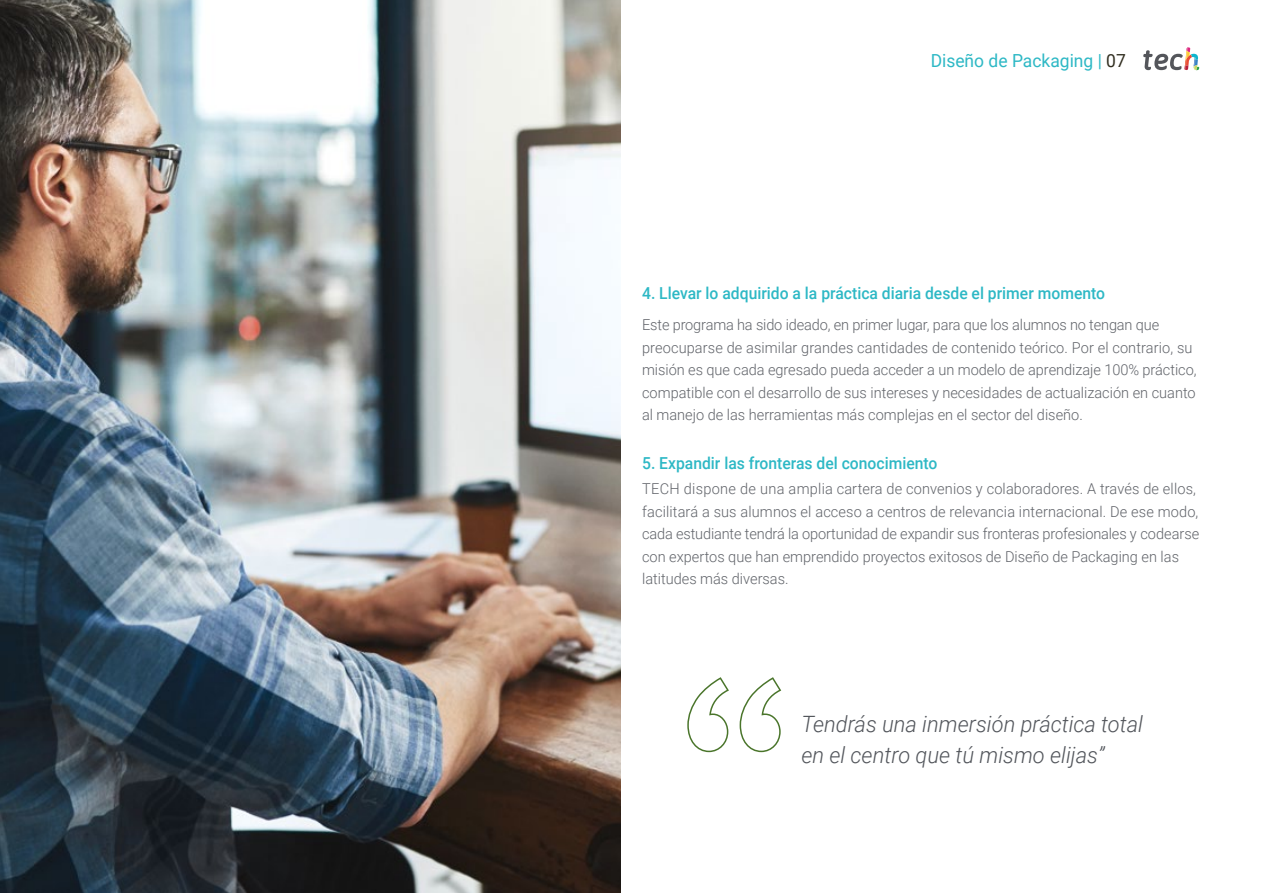
<style>
.page{position:relative;width:1263px;height:893px;background:#fff}
.page>*{position:absolute;margin:0;border:0;box-sizing:border-box;transform-origin:0 0}
.t1{font:italic 300 22.5px/31.5px "Roboto";color:#52555b}
.t2{font:18px "Roboto";color:#2db8c5}
.t3{font:500 16.5px "Roboto";color:#2db8c5;scale:.95 1}
.t4{font:300 15px/22.5px "Roboto";color:#61646a}
.s1{color:#312e20}
</style>
<div class="page">
<svg style="left:1143px;top:47px;width:56px;height:24px"></svg>
<img style="left:0;top:0;width:621px;height:893px">
<svg style="left:687px;top:677px;width:95px;height:76px"></svg>
<p class="t2" style="left:931px;top:48px;width:197px">Diseño de Packaging | <span class="s1">07</span></p>
<p class="t3" style="left:642px;top:282px;width:489px">4. Llevar lo adquirido a la práctica diaria desde el primer momento</p>
<p class="t4" style="left:642px;top:313px;width:556px">Este programa ha sido ideado, en primer lugar, para que los alumnos no tengan que preocuparse de asimilar grandes cantidades de contenido teórico. Por el contrario, su misión es que cada egresado pueda acceder a un modelo de aprendizaje 100% práctico, compatible con el desarrollo de sus intereses y necesidades de actualización en cuanto al manejo de las herramientas más complejas en el sector del diseño.</p>
<p class="t3" style="left:642px;top:452px;width:312px">5. Expandir las fronteras del conocimiento</p>
<p class="t4" style="left:642px;top:477px;width:559px">TECH dispone de una amplia cartera de convenios y colaboradores. A través de ellos, facilitará a sus alumnos el acceso a centros de relevancia internacional. De ese modo, cada estudiante tendrá la oportunidad de expandir sus fronteras profesionales y codearse con expertos que han emprendido proyectos exitosos de Diseño de Packaging en las latitudes más diversas.</p>
<h1 class="t1" style="left:801px;top:707px;width:343px">Tendrás una inmersión práctica total en el centro que tú mismo elijas”</h1>
</div>
